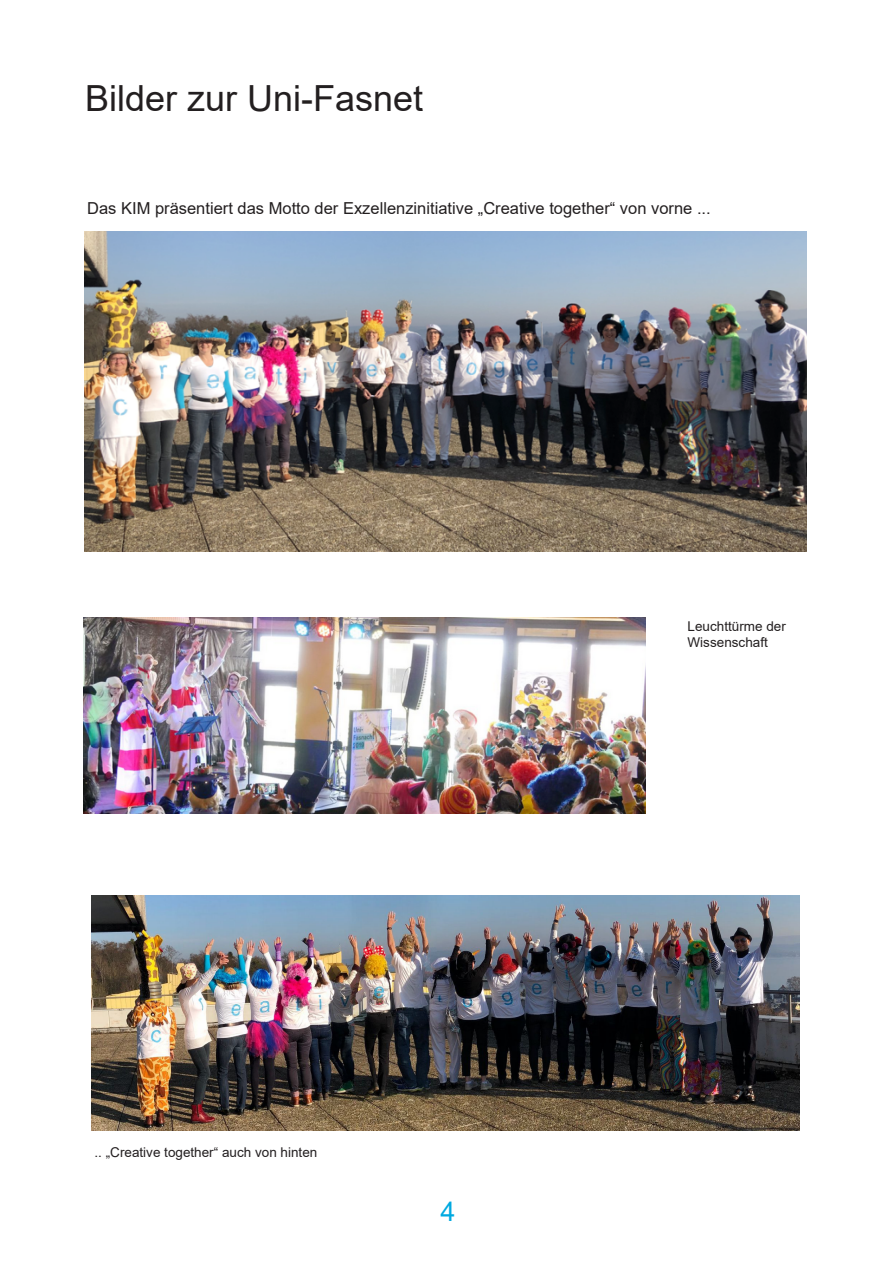
<style>
.page{position:relative;width:893px;height:1263px;background:#fff}
.page>*{position:absolute;margin:0;border:0;box-sizing:border-box;transform-origin:0 0}
.t1{font:36px "Arial";color:#231f20}
.t2{font:27px "Arial";color:#00a9e0}
.t3{font:16.5px "Arial";color:#231f20}
.t4{font:13.5px/16.2px "Arial";color:#231f20}
</style>
<div class="page">
<img style="left:84px;top:232px;width:723px;height:319px">
<img style="left:83px;top:617px;width:563px;height:197px">
<img style="left:91px;top:895px;width:709px;height:235px">
<p class="t1" style="left:85px;top:74px;width:340px">Bilder zur Uni-Fasnet</p>
<p class="t3" style="left:87px;top:197px;width:625px">Das KIM präsentiert das Motto der Exzellenzinitiative „Creative together“ von vorne ...</p>
<p class="t4" style="left:94px;top:1144px;width:224px">.. „Creative together“ auch von hinten</p>
<h2 class="t2" style="left:440px;top:1192px;width:17px">4</h2>
<p class="t4" style="left:688px;top:618px;width:100px">Leuchttürme der<br>Wissenschaft</p>
</div>
